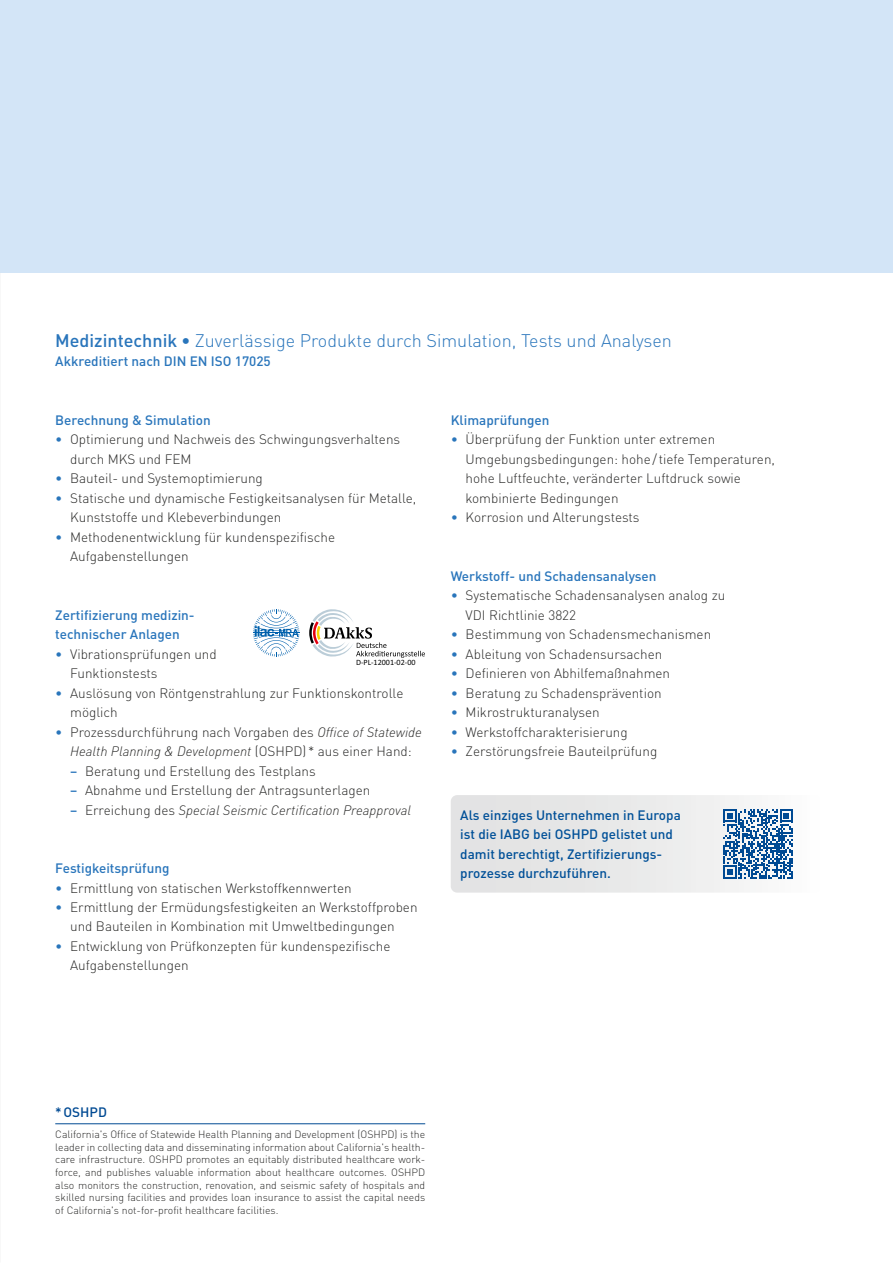
<style>
.page{position:relative;width:893px;height:1263px;background:#fff}
.page>*{position:absolute;margin:0;border:0;box-sizing:border-box;transform-origin:0 0}
.t1{font:300 18px "DINOT";color:#2975bb}
.t2{font:300 13.5px/19.5px "DINOT";color:#282827}
.t3{font:500 13.5px/19.5px "DINOT";color:#2975bb}
.t4{font:500 13.5px/19.5px "DINOT";color:#005098}
.t5{font:italic 300 13.5px "DINOT";color:#282827}
.t6{font:500 13.5px "DINOT";color:#004a93}
.t7{font:300 10.5px/12.6px "DINOT";color:#282827;text-align:justify}
.t8{font:8.1px "Calibri";color:#000}
.s1{font-weight:500}
.s2{font-weight:700}
.s3{color:#2975bb}
.s4{font-style:italic}
.s5{font-weight:500;color:#2975bb}
.s6{font-weight:500;font-style:normal;color:#2975bb}
.s7{font-style:normal}
</style>
<div class="page">
<div style="left:0;top:0;width:893px;height:272px;background:#d3e5f7"></div>
<svg style="left:451px;top:795px;width:342px;height:98px"></svg>
<hr style="left:55px;top:1123px;width:370px;height:1px;background:#004a93">
<svg style="left:309px;top:609px;width:116px;height:49px"></svg>
<svg style="left:253px;top:609px;width:46px;height:47px"></svg>
<h1 class="t1" style="left:55px;top:329px;width:618px"><span class="s1">Medizintechnik</span> <span class="s2">•</span> Zuverlässige Produkte durch Simulation, Tests und Analysen</h1>
<p class="t3" style="left:55px;top:351px;width:217px">Akkreditiert nach DIN EN ISO 17025</p>
<p class="t3" style="left:55px;top:410px;width:157px">Berechnung &amp; Simulation</p>
<p class="t2" style="left:70px;top:429px;width:332px;text-indent:-15px"><span class="s3">•</span> Optimierung und Nachweis des Schwingungsverhaltens durch MKS und FEM</p>
<p class="t2" style="left:55px;top:468px;width:209px"><span class="s3">•</span> Bauteil- und Systemoptimierung</p>
<p class="t2" style="left:70px;top:488px;width:348px;text-indent:-15px"><span class="s3">•</span> Statische und dynamische Festigkeitsanalysen für Metalle,<br>Kunststoffe und Klebeverbindungen</p>
<p class="t2" style="left:70px;top:527px;width:266px;text-indent:-15px"><span class="s3">•</span> Methodenentwicklung für kundenspezifische<br>Aufgabenstellungen</p>
<p class="t3" style="left:55px;top:605px;width:141px">Zertifizierung medizin&shy;technischer Anlagen</p>
<p class="t2" style="left:70px;top:644px;width:148px;text-indent:-15px"><span class="s3">•</span> Vibrationsprüfungen und<br>Funktionstests</p>
<p class="t2" style="left:70px;top:683px;width:335px;text-indent:-15px"><span class="s3">•</span> Auslösung von Röntgenstrahlung zur Funktionskontrolle möglich</p>
<p class="t2" style="left:55px;top:722px;width:368px;text-align:center"><span class="s3">•</span> Prozessdurchführung nach Vorgaben des <span class="s4">Office of Statewide<br>Health Planning &amp; Development</span> (OSHPD) * aus einer Hand:</p>
<p class="t2" style="left:70px;top:761px;width:247px"><span class="s5">–</span> Beratung und Erstellung des Testplans</p>
<p class="t2" style="left:70px;top:780px;width:302px"><span class="s5">–</span> Abnahme und Erstellung der Antragsunterlagen</p>
<p class="t5" style="left:70px;top:801px;width:342px"><span class="s6">–</span> <span class="s7">Erreichung des</span> Special Seismic Certification Preapproval</p>
<p class="t8" style="left:356px;top:657px;width:61px">D-PL-12001-02-00</p>
<p class="t3" style="left:55px;top:858px;width:116px">Festigkeitsprüfung</p>
<p class="t2" style="left:55px;top:878px;width:298px"><span class="s3">•</span> Ermittlung von statischen Werkstoffkennwerten</p>
<p class="t2" style="left:55px;top:897px;width:364px;text-align:center"><span class="s3">•</span> Ermittlung der Ermüdungsfestigkeiten an Werkstoffproben und Bauteilen in Kombination mit Umweltbedingungen</p>
<p class="t2" style="left:70px;top:936px;width:322px;text-indent:-15px"><span class="s3">•</span> Entwicklung von Prüfkonzepten für kundenspezifische<br>Aufgabenstellungen</p>
<p class="t3" style="left:451px;top:410px;width:100px">Klimaprüfungen</p>
<p class="t2" style="left:466px;top:429px;width:311px;text-indent:-15px"><span class="s3">•</span> Überprüfung der Funktion unter extremen Umgebungsbedingungen: hohe / tiefe Temperaturen, hohe Luftfeuchte, veränderter Luftdruck sowie kombinierte Bedingungen</p>
<p class="t2" style="left:451px;top:507px;width:190px"><span class="s3">•</span> Korrosion und Alterungstests</p>
<p class="t3" style="left:451px;top:566px;width:207px">Werkstoff- und Schadensanalysen</p>
<p class="t2" style="left:466px;top:585px;width:261px;text-indent:-15px"><span class="s3">•</span> Systematische Schadensanalysen analog zu<br>VDI Richtlinie 3822</p>
<p class="t2" style="left:451px;top:624px;width:262px"><span class="s3">•</span> Bestimmung von Schadensmechanismen</p>
<p class="t2" style="left:451px;top:644px;width:213px"><span class="s3">•</span> Ableitung von Schadensursachen</p>
<p class="t2" style="left:451px;top:663px;width:221px"><span class="s3">•</span> Definieren von Abhilfemaßnahmen</p>
<p class="t2" style="left:451px;top:683px;width:212px"><span class="s3">•</span> Beratung zu Schadensprävention</p>
<p class="t2" style="left:451px;top:702px;width:151px"><span class="s3">•</span> Mikrostrukturanalysen</p>
<p class="t2" style="left:451px;top:722px;width:178px"><span class="s3">•</span> Werkstoffcharakterisierung</p>
<p class="t2" style="left:451px;top:741px;width:208px"><span class="s3">•</span> Zerstörungsfreie Bauteilprüfung</p>
<p class="t4" style="left:460px;top:805px;width:222px">Als einziges Unternehmen in Europa ist die IABG bei OSHPD gelistet und damit berechtigt, Zertifizierungs&shy;prozesse durchzuführen.</p>
<p class="t6" style="left:55px;top:1103px;width:53px">* OSHPD</p>
<p class="t7" style="left:55px;top:1128px;width:371px">California's Office of Statewide Health Planning and Development (OSHPD) is the leader in collecting data and disseminating information about California's health&shy;care infrastructure. OSHPD promotes an equitably distributed healthcare work&shy;force, and publishes valuable information about healthcare outcomes. OSHPD also monitors the construction, renovation, and seismic safety of hospitals and skilled nursing facilities and provides loan insurance to assist the capital needs of California's not-for-profit healthcare facilities.</p>
</div>
